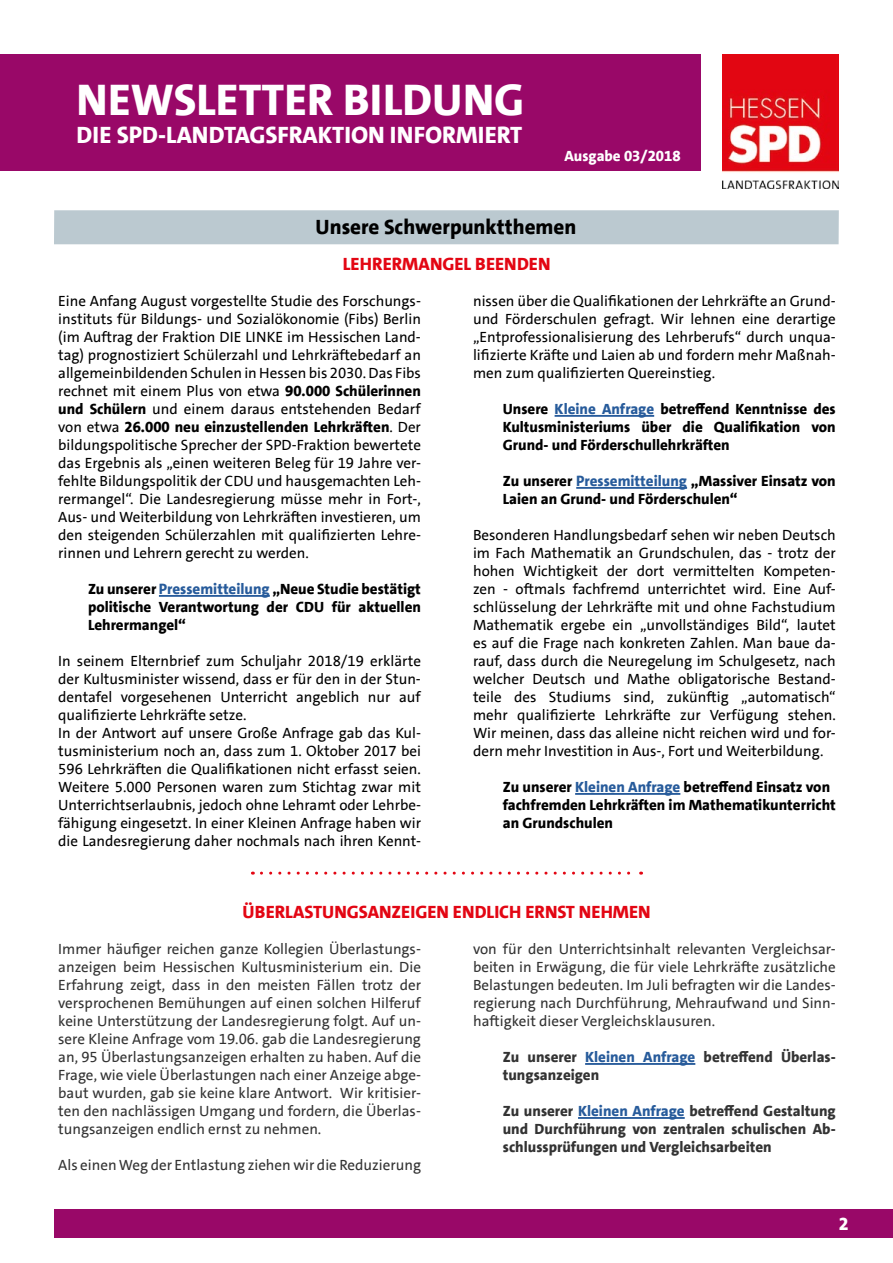
<style>
.page{position:relative;width:893px;height:1263px;background:#fff}
.page>*{position:absolute;margin:0;border:0;box-sizing:border-box;transform-origin:0 0}
.t1{font:800 45px "SPD The Sans Versal";color:#fff}
.t2{font:800 24px "SPD The Sans Versal";color:#fff}
.t3{font:800 21px "SPD The Sans";color:#000}
.t4{font:800 18px "SPD The Sans Versal";color:#e30613}
.t5{font:800 18px "SPD The Sans";color:#fff}
.t6{font:15px/18px "SPD The Sans";color:#000;text-align:justify}
.t7{font:15px/18px "SPD The Sans";color:#333;text-align:justify}
.t8{font:800 15px/18px "SPD The Sans";color:#000;text-align:justify}
.t9{font:800 15px/18px "SPD The Sans";color:#333}
.t10{font:800 15px "SPD The Sans";color:#fff}
.s1{font-weight:800}
.s2{color:#275b9b}
</style>
<div class="page">
<div style="left:0;top:54px;width:700px;height:117px;background:#990868"></div>
<img style="left:722px;top:54px;width:117px;height:135px">
<div style="left:54px;top:1209px;width:839px;height:29px;background:#990868"></div>
<hr style="left:159px;top:595px;width:111px;height:2px;background:#275b9b">
<hr style="left:555px;top:415px;width:99px;height:2px;background:#275b9b">
<hr style="left:576px;top:487px;width:111px;height:2px;background:#275b9b">
<hr style="left:575px;top:793px;width:105px;height:2px;background:#275b9b">
<svg style="left:261px;top:872px;width:381px;height:3px"></svg>
<hr style="left:585px;top:1063px;width:110px;height:2px;background:#275b9b">
<hr style="left:578px;top:1117px;width:107px;height:2px;background:#275b9b">
<div style="left:54px;top:210px;width:785px;height:34px;background:#bbc9d0"></div>
<h1 class="t1" style="left:77px;top:71px;width:449px">NEWSLETTER BILDUNG</h1>
<h2 class="t2" style="left:77px;top:120px;width:447px">DIE SPD-LANDTAGSFRAKTION INFORMIERT</h2>
<p class="t10" style="left:564px;top:146px;width:118px">Ausgabe 03/2018</p>
<h3 class="t3" style="left:316px;top:213px;width:262px">Unsere Schwerpunktthemen</h3>
<p class="t4" style="left:343px;top:252px;width:209px">LEHRERMANGEL BEENDEN</p>
<p class="t6" style="left:58px;top:292px;width:364px">Eine Anfang August vorgestellte Studie des Forschungs&shy;instituts für Bildungs- und Sozialökonomie (Fibs) Berlin (im Auftrag der Fraktion DIE LINKE im Hessischen Land&shy;tag) prognostiziert Schülerzahl und Lehrkräftebedarf an allgemeinbildenden Schulen in Hessen bis 2030. Das Fibs rechnet mit einem Plus von etwa <span class="s1">90.000 Schülerinnen und Schülern</span> und einem daraus entstehenden Bedarf von etwa <span class="s1">26.000 neu einzustellenden Lehrkräften</span>. Der bildungspolitische Sprecher der SPD-Fraktion bewertete das Ergebnis als „einen weiteren Beleg für 19 Jahre ver&shy;fehlte Bildungspolitik der CDU und hausgemachten Leh&shy;rermangel“. Die Landesregierung müsse mehr in Fort-, Aus- und Weiterbildung von Lehrkräften investieren, um den steigenden Schülerzahlen mit qualifizierten Lehre&shy;rinnen und Lehrern gerecht zu werden.</p>
<p class="t8" style="left:88px;top:580px;width:334px">Zu unserer <span class="s2">Pressemitteilung</span> „Neue Studie bestätigt politische Verantwortung der CDU für aktuellen Lehrermangel“</p>
<p class="t6" style="left:58px;top:652px;width:364px;text-align:left">In seinem Elternbrief zum Schuljahr 2018/19 erklärte der Kultusminister wissend, dass er für den in der Stun&shy;dentafel vorgesehenen Unterricht angeblich nur auf qualifizierte Lehrkräfte setze.<br>In der Antwort auf unsere Große Anfrage gab das Kul&shy;tusministerium noch an, dass zum 1. Oktober 2017 bei 596 Lehrkräften die Qualifikationen nicht erfasst seien.<br>Weitere 5.000 Personen waren zum Stichtag zwar mit Unterrichtserlaubnis, jedoch ohne Lehramt oder Lehrbe&shy;fähigung eingesetzt. In einer Kleinen Anfrage haben wir die Landesregierung daher nochmals nach ihren Kennt-</p>
<p class="t6" style="left:473px;top:292px;width:364px">nissen über die Qualifikationen der Lehrkräfte an Grund&shy;und Förderschulen gefragt. Wir lehnen eine derartige „Entprofessionalisierung des Lehrberufs“ durch unqua&shy;lifizierte Kräfte und Laien ab und fordern mehr Maßnah&shy;men zum qualifizierten Quereinstieg.</p>
<p class="t8" style="left:503px;top:400px;width:334px">Unsere <span class="s2">Kleine Anfrage</span> betreffend Kenntnisse des Kultusministeriums über die Qualifikation von Grund- und Förderschullehrkräften</p>
<p class="t8" style="left:503px;top:472px;width:334px">Zu unserer <span class="s2">Pressemitteilung</span> „Massiver Einsatz von<br>Laien an Grund- und Förderschulen“</p>
<p class="t6" style="left:473px;top:526px;width:364px">Besonderen Handlungsbedarf sehen wir neben Deutsch im Fach Mathematik an Grundschulen, das - trotz der hohen Wichtigkeit der dort vermittelten Kompeten&shy;zen - oftmals fachfremd unterrichtet wird. Eine Auf&shy;schlüsselung der Lehrkräfte mit und ohne Fachstudium Mathematik ergebe ein „unvollständiges Bild“, lautet es auf die Frage nach konkreten Zahlen. Man baue da&shy;rauf, dass durch die Neuregelung im Schulgesetz, nach welcher Deutsch und Mathe obligatorische Bestand&shy;teile des Studiums sind, zukünftig „automatisch“ mehr qualifizierte Lehrkräfte zur Verfügung stehen.<br>Wir meinen, dass das alleine nicht reichen wird und for&shy;dern mehr Investition in Aus-, Fort und Weiterbildung.</p>
<p class="t8" style="left:503px;top:778px;width:334px;text-align:left">Zu unserer <span class="s2">Kleinen Anfrage</span> betreffend Einsatz von fachfremden Lehrkräften im Mathematikunterricht an Grundschulen</p>
<p class="t4" style="left:243px;top:900px;width:410px">ÜBERLASTUNGSANZEIGEN ENDLICH ERNST NEHMEN</p>
<p class="t7" style="left:58px;top:940px;width:364px">Immer häufiger reichen ganze Kollegien Überlastungs&shy;anzeigen beim Hessischen Kultusministerium ein. Die Erfahrung zeigt, dass in den meisten Fällen trotz der versprochenen Bemühungen auf einen solchen Hilferuf keine Unterstützung der Landesregierung folgt. Auf un&shy;sere Kleine Anfrage vom 19.06. gab die Landesregierung an, 95 Überlastungsanzeigen erhalten zu haben. Auf die Frage, wie viele Überlastungen nach einer Anzeige abge&shy;baut wurden, gab sie keine klare Antwort. Wir kritisier&shy;ten den nachlässigen Umgang und fordern, die Überlas&shy;tungsanzeigen endlich ernst zu nehmen.</p>
<p class="t7" style="left:58px;top:1156px;width:364px">Als einen Weg der Entlastung ziehen wir die Reduzierung</p>
<p class="t7" style="left:473px;top:940px;width:364px">von für den Unterrichtsinhalt relevanten Vergleichsar&shy;beiten in Erwägung, die für viele Lehrkräfte zusätzliche Belastungen bedeuten. Im Juli befragten wir die Landes&shy;regierung nach Durchführung, Mehraufwand und Sinn&shy;haftigkeit dieser Vergleichsklausuren.</p>
<p class="t9" style="left:503px;top:1048px;width:334px">Zu unserer <span class="s2">Kleinen Anfrage</span> betreffend Überlas&shy;tungsanzeigen</p>
<p class="t9" style="left:503px;top:1102px;width:334px;text-align:justify">Zu unserer <span class="s2">Kleinen Anfrage</span> betreffend Gestaltung und Durchführung von zentralen schulischen Ab&shy;schlussprüfungen und Vergleichsarbeiten</p>
<p class="t5" style="left:839px;top:1212px;width:11px">2</p>
</div>
